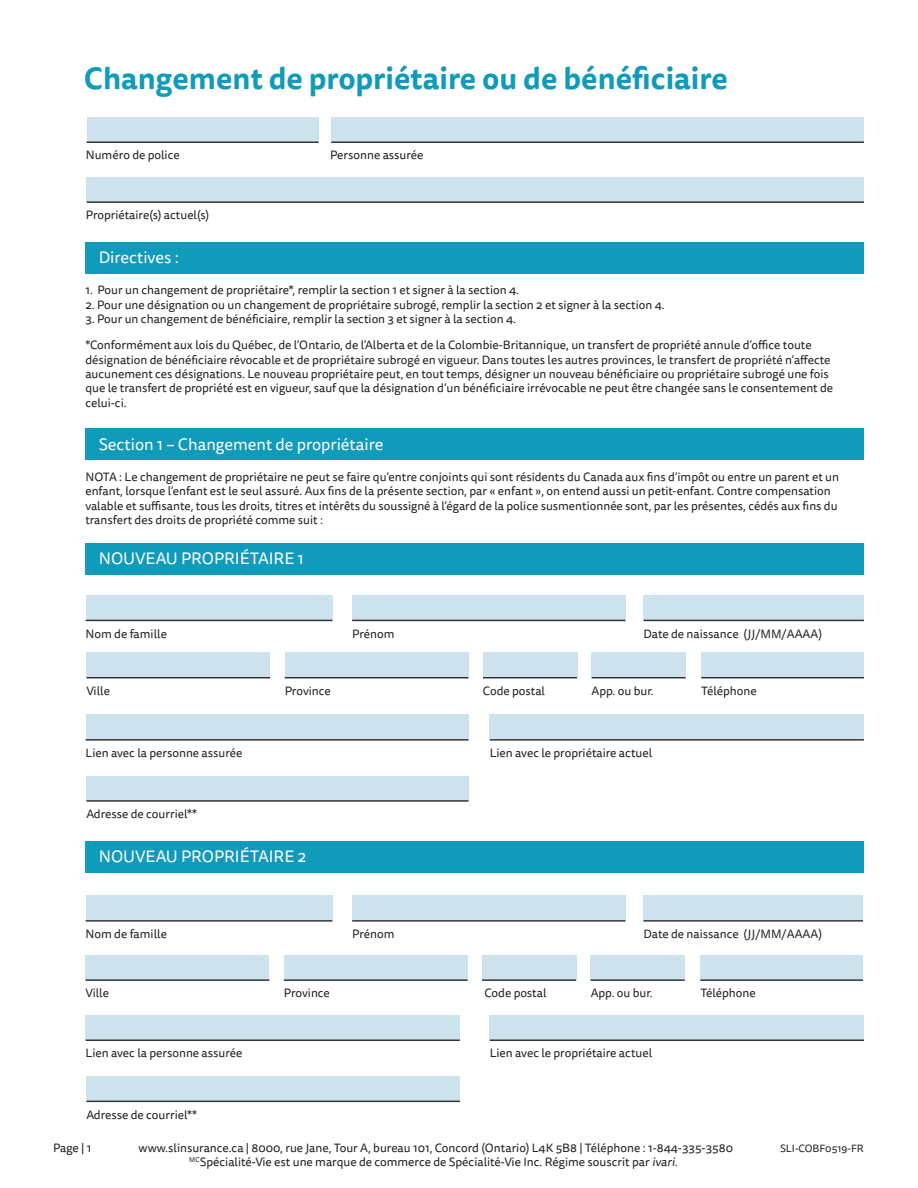
<style>
.page{position:relative;width:918px;height:1188px;background:#fff}
.page>*{position:absolute;margin:0;border:0;box-sizing:border-box;transform-origin:0 0}
.t1{font:700 30px "Tisa Sans Pro";color:#119bba}
.t2{font:16.5px "Tisa Sans Pro";color:#fff}
.t3{font:12px/14.4px "Tisa Sans Pro";color:#231f20}
.t4{font:10.5px "Tisa Sans Pro";color:#231f20}
</style>
<div class="page">
<div style="left:86px;top:242px;width:778px;height:31px;background:#119bba"></div>
<div style="left:86px;top:429px;width:778px;height:31px;background:#119bba"></div>
<div style="left:86px;top:543px;width:778px;height:32px;background:#119bba"></div>
<div style="left:86px;top:841px;width:778px;height:31px;background:#119bba"></div>
<div style="left:87px;top:117px;width:232px;height:24px;background:#cce3ee"></div>
<div style="left:87px;top:177px;width:777px;height:24px;background:#cce3ee"></div>
<div style="left:331px;top:117px;width:533px;height:24px;background:#cce3ee"></div>
<hr style="left:87px;top:141px;width:232px;height:2px;background:#303433">
<hr style="left:87px;top:201px;width:777px;height:2px;background:#303433">
<hr style="left:331px;top:141px;width:533px;height:2px;background:#303433">
<div style="left:86px;top:595px;width:246px;height:25px;background:#cce3ed"></div>
<hr style="left:86px;top:620px;width:246px;height:1px;background:#303533">
<div style="left:86px;top:896px;width:246px;height:24px;background:#cce3ed"></div>
<hr style="left:86px;top:920px;width:246px;height:2px;background:#303533">
<div style="left:86px;top:715px;width:383px;height:24px;background:#cce3ed"></div>
<hr style="left:86px;top:739px;width:383px;height:2px;background:#303533">
<div style="left:86px;top:1015px;width:374px;height:24px;background:#cce3ed"></div>
<hr style="left:86px;top:1040px;width:374px;height:1px;background:#303533">
<div style="left:701px;top:653px;width:163px;height:24px;background:#cce3ed"></div>
<hr style="left:701px;top:677px;width:163px;height:1px;background:#303533">
<div style="left:86px;top:653px;width:184px;height:24px;background:#cce3ed"></div>
<hr style="left:86px;top:677px;width:184px;height:1px;background:#303533">
<div style="left:285px;top:653px;width:184px;height:24px;background:#cce3ed"></div>
<hr style="left:285px;top:677px;width:184px;height:1px;background:#303533">
<div style="left:86px;top:776px;width:383px;height:24px;background:#cce3ed"></div>
<hr style="left:86px;top:800px;width:383px;height:2px;background:#303533">
<div style="left:86px;top:1076px;width:374px;height:25px;background:#cce3ed"></div>
<hr style="left:86px;top:1101px;width:374px;height:1px;background:#303533">
<div style="left:592px;top:653px;width:94px;height:24px;background:#cce3ed"></div>
<hr style="left:592px;top:677px;width:94px;height:1px;background:#303533">
<div style="left:483px;top:653px;width:94px;height:24px;background:#cce3ed"></div>
<hr style="left:483px;top:677px;width:94px;height:1px;background:#303533">
<div style="left:352px;top:595px;width:274px;height:25px;background:#cce3ed"></div>
<hr style="left:352px;top:620px;width:273px;height:1px;background:#303533">
<div style="left:352px;top:896px;width:274px;height:24px;background:#cce3ed"></div>
<hr style="left:352px;top:920px;width:273px;height:2px;background:#303533">
<div style="left:490px;top:715px;width:374px;height:24px;background:#cce3ed"></div>
<hr style="left:490px;top:739px;width:374px;height:2px;background:#303533">
<div style="left:490px;top:1015px;width:374px;height:24px;background:#cce3ed"></div>
<hr style="left:490px;top:1040px;width:374px;height:1px;background:#303533">
<div style="left:644px;top:595px;width:220px;height:25px;background:#cce3ed"></div>
<hr style="left:644px;top:620px;width:220px;height:1px;background:#303533">
<div style="left:644px;top:896px;width:219px;height:24px;background:#cce3ed"></div>
<hr style="left:644px;top:920px;width:219px;height:2px;background:#303533">
<div style="left:700px;top:955px;width:163px;height:24px;background:#cce3ed"></div>
<hr style="left:700px;top:979px;width:163px;height:2px;background:#303533">
<div style="left:86px;top:955px;width:183px;height:24px;background:#cce3ed"></div>
<hr style="left:86px;top:979px;width:183px;height:2px;background:#303533">
<div style="left:284px;top:955px;width:184px;height:24px;background:#cce3ed"></div>
<hr style="left:284px;top:979px;width:184px;height:2px;background:#303533">
<div style="left:591px;top:955px;width:94px;height:24px;background:#cce3ed"></div>
<hr style="left:591px;top:979px;width:94px;height:2px;background:#303533">
<div style="left:482px;top:955px;width:94px;height:24px;background:#cce3ed"></div>
<hr style="left:482px;top:979px;width:94px;height:2px;background:#303533">
<h1 class="t1" style="left:84px;top:57px;width:646px">Changement de propriétaire ou de bénéficiaire</h1>
<p class="t3" style="left:86px;top:148px;width:96px">Numéro de police</p>
<p class="t3" style="left:86px;top:208px;width:125px">Propriétaire(s) actuel(s)</p>
<h2 class="t2" style="left:99px;top:246px;width:82px">Directives :</h2>
<p class="t3" style="left:330px;top:148px;width:95px">Personne assurée</p>
<p class="t3" style="left:85px;top:283px;width:435px">1. Pour un changement de propriétaire*, remplir la section 1 et signer à la section 4.</p>
<p class="t3" style="left:85px;top:298px;width:581px">2. Pour une désignation ou un changement de propriétaire subrogé, remplir la section 2 et signer à la section 4.</p>
<p class="t3" style="left:85px;top:306px;width:728px;line-height:26.1px">3. Pour un changement de bénéficiaire, remplir la section 3 et signer à la section 4.<br>*Conformément aux lois du Québec, de l’Ontario, de l’Alberta et de la Colombie-Britannique, un transfert de propriété annule d’office toute</p>
<p class="t3" style="left:85px;top:353px;width:749px">désignation de bénéficiaire révocable et de propriétaire subrogé en vigueur. Dans toutes les autres provinces, le transfert de propriété n’affecte aucunement ces désignations. Le nouveau propriétaire peut, en tout temps, désigner un nouveau bénéficiaire ou propriétaire subrogé une fois que le transfert de propriété est en vigueur, sauf que la désignation d’un bénéficiaire irrévocable ne peut être changée sans le consentement de celui-ci.</p>
<h2 class="t2" style="left:99px;top:433px;width:286px">Section 1 – Changement de propriétaire</h2>
<p class="t3" style="left:85px;top:470px;width:755px">NOTA : Le changement de propriétaire ne peut se faire qu’entre conjoints qui sont résidents du Canada aux fins d’impôt ou entre un parent et un enfant, lorsque l’enfant est le seul assuré. Aux fins de la présente section, par « enfant », on entend aussi un petit-enfant. Contre compensation valable et suffisante, tous les droits, titres et intérêts du soussigné à l’égard de la police susmentionnée sont, par les présentes, cédés aux fins du transfert des droits de propriété comme suit :</p>
<h2 class="t2" style="left:99px;top:547px;width:207px">NOUVEAU PROPRIÉTAIRE 1</h2>
<p class="t3" style="left:86px;top:627px;width:83px">Nom de famille</p>
<p class="t3" style="left:352px;top:627px;width:44px">Prénom</p>
<p class="t3" style="left:644px;top:627px;width:180px">Date de naissance (JJ/MM/AAAA)</p>
<p class="t3" style="left:86px;top:684px;width:25px">Ville</p>
<p class="t3" style="left:285px;top:684px;width:48px">Province</p>
<p class="t3" style="left:701px;top:684px;width:57px">Téléphone</p>
<p class="t3" style="left:483px;top:684px;width:64px">Code postal</p>
<p class="t3" style="left:592px;top:684px;width:64px">App. ou bur.</p>
<p class="t3" style="left:86px;top:746px;width:158px">Lien avec la personne assurée</p>
<p class="t3" style="left:86px;top:807px;width:112px">Adresse de courriel**</p>
<h2 class="t2" style="left:99px;top:845px;width:209px">NOUVEAU PROPRIÉTAIRE 2</h2>
<p class="t3" style="left:86px;top:927px;width:83px">Nom de famille</p>
<p class="t3" style="left:352px;top:927px;width:44px">Prénom</p>
<p class="t3" style="left:490px;top:746px;width:164px">Lien avec le propriétaire actuel</p>
<p class="t3" style="left:644px;top:927px;width:180px">Date de naissance (JJ/MM/AAAA)</p>
<p class="t3" style="left:86px;top:986px;width:25px">Ville</p>
<p class="t3" style="left:284px;top:986px;width:48px">Province</p>
<p class="t3" style="left:484px;top:986px;width:64px">Code postal</p>
<p class="t3" style="left:591px;top:986px;width:64px">App. ou bur.</p>
<p class="t3" style="left:700px;top:986px;width:57px">Téléphone</p>
<p class="t3" style="left:86px;top:1046px;width:158px">Lien avec la personne assurée</p>
<p class="t3" style="left:86px;top:1107px;width:112px">Adresse de courriel**</p>
<p class="t3" style="left:490px;top:1046px;width:164px">Lien avec le propriétaire actuel</p>
<p class="t3" style="left:53px;top:1141px;width:40px">Page | 1</p>
<p class="t3" style="left:138px;top:1141px;width:596px">www.slinsurance.ca | 8000, rue Jane, Tour A, bureau 101, Concord (Ontario) L4K 5B8 | Téléphone : 1-844-335-3580</p>
<p class="t4" style="left:780px;top:1141px;width:85px">SLI-COBF0519-FR</p>
<p class="t3" style="left:189px;top:1155px;width:490px"><sup>MC</sup>Spécialité-Vie est une marque de commerce de Spécialité-Vie Inc. Régime souscrit par ivari.</p>
</div>
